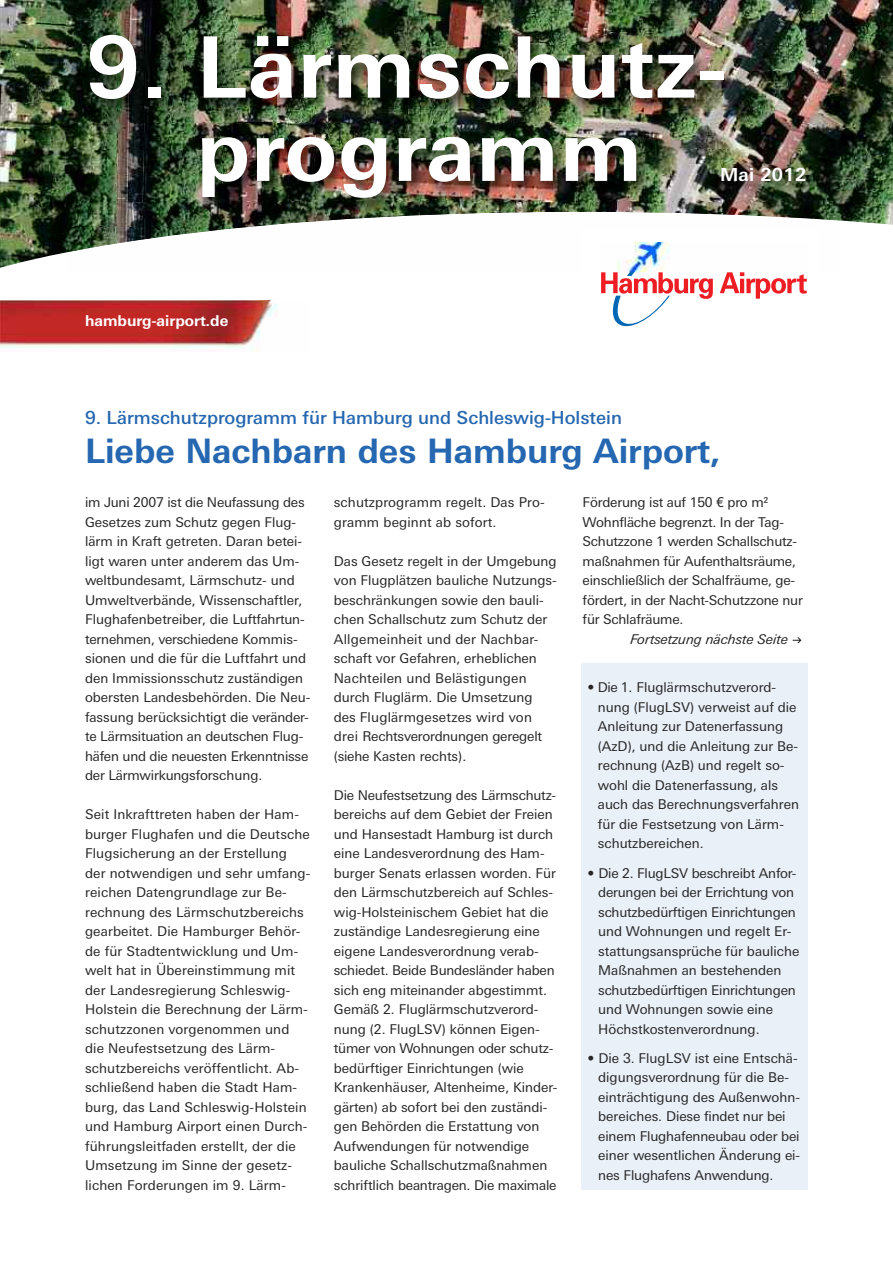
<style>
.page{position:relative;width:893px;height:1263px;background:#fff}
.page>*{position:absolute;margin:0;border:0;box-sizing:border-box;transform-origin:0 0}
.t1{font:700 84.75px/83.2px "LT Univers Basic";letter-spacing:.015em;color:#fff;text-align:center}
.t2{font:700 33.75px "LT Univers Basic";color:#2567b0}
.t3{font:500 18px "LT Univers Basic";color:#2567b0}
.t4{font:700 18px "LT Univers Basic";letter-spacing:.015em;color:#fff}
.t5{font:700 15px "LT Univers Basic";color:#fff}
.t6{font:13.5px/19.5px "LT Univers Basic";color:#272627}
.t7{font:italic 13.5px "LT Univers Basic";color:#272627}
</style>
<div class="page">
<img style="left:0;top:300px;width:278px;height:52px">
<img style="left:0;top:0;width:893px;height:268px">
<svg style="left:601px;top:271px;width:112px;height:56px"></svg>
<svg style="left:720px;top:272px;width:87px;height:27px"></svg>
<img style="left:66px;top:252px;width:774px;height:16px">
<img style="left:66px;top:19px;width:774px;height:233px">
<img style="left:583px;top:230px;width:238px;height:38px">
<img style="left:601px;top:242px;width:206px;height:29px">
<div style="left:581px;top:663px;width:227px;height:526px;background:#e9f0f7"></div>
<svg style="left:793px;top:637px;width:8px;height:6px"></svg>
<h1 class="t1" style="left:87px;top:33px;width:640px">9. Lärmschutz&shy;programm</h1>
<h3 class="t4" style="left:720px;top:168px;width:88px">Mai 2012</h3>
<p class="t5" style="left:85px;top:315px;width:145px">hamburg-airport.de</p>
<h3 class="t3" style="left:85px;top:411px;width:538px">9. Lärmschutzprogramm für Hamburg und Schleswig-Holstein</h3>
<h2 class="t2" style="left:85px;top:439px;width:637px">Liebe Nachbarn des Hamburg Airport,</h2>
<p class="t6" style="left:85px;top:494px;width:227px">im Juni 2007 ist die Neufassung des Gesetzes zum Schutz gegen Flug&shy;lärm in Kraft getreten. Daran betei&shy;ligt waren unter anderem das Um&shy;weltbundesamt, Lärmschutz- und Umweltverbände, Wissenschaftler, Flughafenbetreiber, die Luftfahrtun&shy;ternehmen, verschiedene Kommis&shy;sionen und die für die Luftfahrt und den Immissionsschutz zuständigen obersten Landesbehörden. Die Neu&shy;fassung berücksichtigt die veränder&shy;te Lärmsituation an deutschen Flug&shy;häfen und die neuesten Erkenntnisse der Lärmwirkungsforschung.</p>
<p class="t6" style="left:85px;top:806px;width:227px">Seit Inkrafttreten haben der Ham&shy;burger Flughafen und die Deutsche Flugsicherung an der Erstellung der notwendigen und sehr umfang&shy;reichen Datengrundlage zur Be&shy;rechnung des Lärmschutzbereichs gearbeitet. Die Hamburger Behör&shy;de für Stadtentwicklung und Um&shy;welt hat in Übereinstimmung mit der Landesregierung Schleswig-Holstein die Berechnung der Lärm&shy;schutzzonen vorgenommen und die Neufestsetzung des Lärm&shy;schutzbereichs veröffentlicht. Ab&shy;schließend haben die Stadt Ham&shy;burg, das Land Schleswig-Holstein und Hamburg Airport einen Durch&shy;führungsleitfaden erstellt, der die Umsetzung im Sinne der gesetz&shy;lichen Forderungen im 9. Lärm-</p>
<p class="t6" style="left:583px;top:494px;width:222px">Förderung ist auf 150 € pro m²<br>Wohnfläche begrenzt. In der Tag-<br>Schutzzone 1 werden Schallschutz&shy;maßnahmen für Aufenthaltsräume, einschließlich der Schalfräume, ge&shy;fördert, in der Nacht-Schutzzone nur für Schlafräume.</p>
<p class="t7" style="left:630px;top:634px;width:159px">Fortsetzung nächste Seite</p>
<p class="t6" style="left:334px;top:494px;width:212px">schutzprogramm regelt. Das Pro&shy;gramm beginnt ab sofort.</p>
<p class="t6" style="left:334px;top:552px;width:224px">Das Gesetz regelt in der Umgebung von Flugplätzen bauliche Nutzungs&shy;beschränkungen sowie den bauli&shy;chen Schallschutz zum Schutz der<br>Allgemeinheit und der Nachbar&shy;schaft vor Gefahren, erheblichen<br>Nachteilen und Belästigungen durch Fluglärm. Die Umsetzung des Fluglärmgesetzes wird von drei Rechtsverordnungen geregelt (siehe Kasten rechts).</p>
<p class="t6" style="left:334px;top:786px;width:225px">Die Neufestsetzung des Lärmschutz&shy;bereichs auf dem Gebiet der Freien und Hansestadt Hamburg ist durch eine Landesverordnung des Ham&shy;burger Senats erlassen worden. Für den Lärmschutzbereich auf Schles&shy;wig-Holsteinischem Gebiet hat die zuständige Landesregierung eine eigene Landesverordnung verab&shy;schiedet. Beide Bundesländer haben sich eng miteinander abgestimmt.<br>Gemäß 2. Fluglärmschutzverord&shy;nung (2. FlugLSV) können Eigen&shy;tümer von Wohnungen oder schutz&shy;bedürftiger Einrichtungen (wie Krankenhäuser, Altenheime, Kinder&shy;gärten) ab sofort bei den zuständi&shy;gen Behörden die Erstattung von Aufwendungen für notwendige bauliche Schallschutzmaßnahmen schriftlich beantragen. Die maximale</p>
<p class="t6" style="left:598px;top:679px;width:203px;text-indent:-10px">• Die 1. Fluglärmschutzverord&shy;nung (FlugLSV) verweist auf die<br>Anleitung zur Datenerfassung (AzD), und die Anleitung zur Be&shy;rechnung (AzB) und regelt so&shy;wohl die Datenerfassung, als auch das Berechnungsverfahren für die Festsetzung von Lärm&shy;schutzbereichen.</p>
<p class="t6" style="left:598px;top:864px;width:203px;text-indent:-11px">• Die 2. FlugLSV beschreibt Anfor&shy;derungen bei der Errichtung von schutzbedürftigen Einrichtungen und Wohnungen und regelt Er&shy;stattungsansprüche für bauliche<br>Maßnahmen an bestehenden schutzbedürftigen Einrichtungen und Wohnungen sowie eine<br>Höchstkostenverordnung.</p>
<p class="t6" style="left:598px;top:1049px;width:203px;text-indent:-11px">• Die 3. FlugLSV ist eine Entschä&shy;digungsverordnung für die Be&shy;einträchtigung des Außenwohn&shy;bereiches. Diese findet nur bei einem Flughafenneubau oder bei einer wesentlichen Änderung ei&shy;nes Flughafens Anwendung.</p>
</div>
